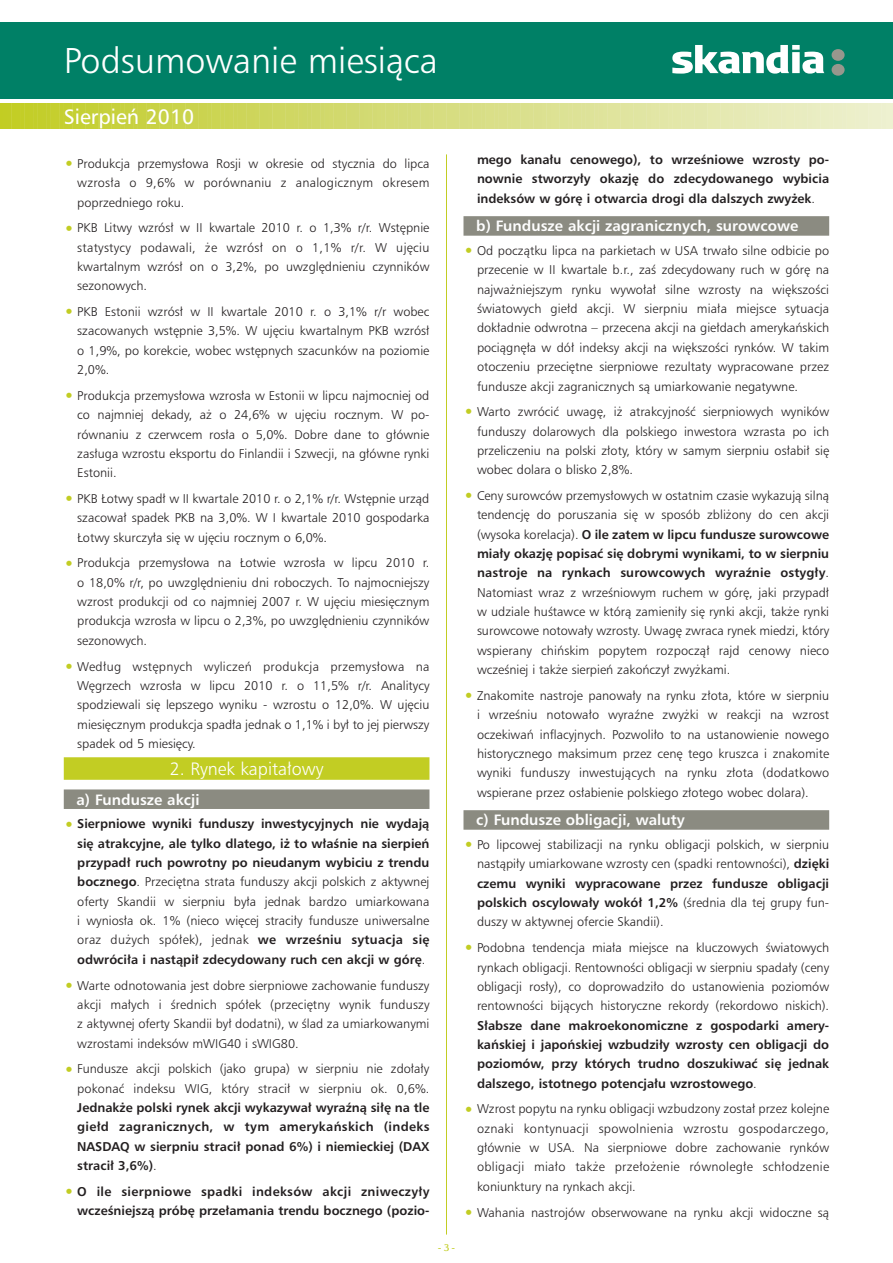
<style>
.page{position:relative;width:893px;height:1263px;background:#fff}
.page>*{position:absolute;margin:0;border:0;box-sizing:border-box;transform-origin:0 0}
.t1{font:300 36px "Humanist Triple Seven PL";color:#fff}
.t2{font:21px "Humanist Triple Seven PL";color:#fff}
.t3{font:300 18px "Humanist Triple Seven PL";color:#fff}
.t4{font:700 15px "Humanist Triple Seven PL";color:#fff}
.t5{font:300 12.75px/19.4px "Humanist Triple Seven PL";color:#231f20;text-align:justify}
.t6{font:700 12.75px/19.4px "Humanist Triple Seven PL";color:#231f20;text-align:justify}
.t7{font:10.5px "Skandia Display CE";color:#c2cd23}
.s1{font-size:18px;color:#c2cd23}
.s2{font-weight:300;font-size:18px;color:#c2cd23}
.s3{font-weight:300}
.s4{font-weight:700}
</style>
<div class="page">
<svg style="left:0;top:103px;width:893px;height:26px;background:#d7dd7e"></svg>
<div style="left:0;top:23px;width:892px;height:76px;background:#008066"></div>
<hr style="left:446px;top:154px;width:1px;height:1080px;background:#c2cd23">
<svg style="left:672px;top:45px;width:152px;height:29px"></svg>
<svg style="left:832px;top:49px;width:13px;height:27px"></svg>
<div style="left:64px;top:757px;width:365px;height:23px;background:#c2cd23"></div>
<div style="left:64px;top:789px;width:365px;height:20px;background:#8b8b81"></div>
<div style="left:463px;top:216px;width:366px;height:20px;background:#8b8b81"></div>
<div style="left:463px;top:810px;width:366px;height:20px;background:#8b8b81"></div>
<h1 class="t1" style="left:64px;top:45px;width:376px">Podsumowanie miesiàca</h1>
<h2 class="t2" style="left:64px;top:107px;width:132px">Sierpieƒ 2010</h2>
<p class="t5" style="left:77px;top:154px;width:354px;text-indent:-14px"><span class="s1">•</span> Produkcja przemys∏owa Rosji w okresie od stycznia do lipca wzros∏a o 9,6% w porównaniu z analogicznym okresem poprzedniego roku.</p>
<p class="t5" style="left:77px;top:219px;width:354px;text-indent:-14px"><span class="s1">•</span> PKB Litwy wzrós∏ w II kwartale 2010 r. o 1,3% r/r. Wst´pnie statystycy podawali, ˝e wzrós∏ on o 1,1% r/r. W uj´ciu kwartalnym wzrós∏ on o 3,2%, po uwzgl´dnieniu czynników sezonowych.</p>
<p class="t5" style="left:77px;top:302px;width:354px;text-indent:-14px"><span class="s1">•</span> PKB Estonii wzrós∏ w II kwartale 2010 r. o 3,1% r/r wobec szacowanych wst´pnie 3,5%. W uj´ciu kwartalnym PKB wzrós∏ o 1,9%, po korekcie, wobec wst´pnych szacunków na poziomie 2,0%.</p>
<p class="t5" style="left:77px;top:386px;width:354px;text-indent:-14px"><span class="s1">•</span> Produkcja przemys∏owa wzros∏a w Estonii w lipcu najmocniej od co najmniej dekady, a˝ o 24,6% w uj´ciu rocznym. W po&shy;równaniu z czerwcem ros∏a o 5,0%. Dobre dane to g∏ównie zas∏uga wzrostu eksportu do Finlandii i Szwecji, na g∏ówne rynki Estonii.</p>
<p class="t5" style="left:77px;top:489px;width:354px;text-indent:-14px"><span class="s1">•</span> PKB ¸otwy spad∏ w II kwartale 2010 r. o 2,1% r/r. Wst´pnie urzàd szacowa∏ spadek PKB na 3,0%. W I kwartale 2010 gospodarka ¸otwy skurczy∏a si´ w uj´ciu rocznym o 6,0%.</p>
<p class="t5" style="left:77px;top:554px;width:354px;text-indent:-14px"><span class="s1">•</span> Produkcja przemys∏owa na ¸otwie wzros∏a w lipcu 2010 r. o 18,0% r/r, po uwzgl´dnieniu dni roboczych. To najmocniejszy wzrost produkcji od co najmniej 2007 r. W uj´ciu miesi´cznym produkcja wzros∏a w lipcu o 2,3%, po uwzgl´dnieniu czynników sezonowych.</p>
<p class="t5" style="left:77px;top:657px;width:354px;text-indent:-14px"><span class="s1">•</span> Wed∏ug wst´pnych wyliczeƒ produkcja przemys∏owa na W´grzech wzros∏a w lipcu 2010 r. o 11,5% r/r. Analitycy spodziewali si´ lepszego wyniku - wzrostu o 12,0%. W uj´ciu miesi´cznym produkcja spad∏a jednak o 1,1% i by∏ to jej pierwszy spadek od 5 miesi´cy.</p>
<h3 class="t3" style="left:170px;top:760px;width:155px">2. Rynek kapita∏owy</h3>
<p class="t4" style="left:77px;top:793px;width:125px">a) Fundusze akcji</p>
<p class="t6" style="left:77px;top:815px;width:354px;text-indent:-14px"><span class="s2">•</span> Sierpniowe wyniki funduszy inwestycyjnych nie wydajà si´ atrakcyjne, ale tylko dlatego, i˝ to w∏aÊnie na sierpieƒ przypad∏ ruch powrotny po nieudanym wybiciu z trendu bocznego<span class="s3">. Przeci´tna strata funduszy akcji polskich z aktywnej oferty Skandii w sierpniu by∏a jednak bardzo umiarkowana i wynios∏a ok. 1% (nieco wi´cej straci∏y fundusze uniwersalne oraz du˝ych spó∏ek), jednak</span> we wrzeÊniu sytuacja si´ odwróci∏a i nastàpi∏ zdecydowany ruch cen akcji w gór´<span class="s3">.</span></p>
<p class="t5" style="left:77px;top:976px;width:354px;text-indent:-14px"><span class="s1">•</span> Warte odnotowania jest dobre sierpniowe zachowanie funduszy akcji ma∏ych i Êrednich spó∏ek (przeci´tny wynik funduszy z aktywnej oferty Skandii by∏ dodatni), w Êlad za umiarkowanymi wzrostami indeksów mWIG40 i sWIG80.</p>
<p class="t5" style="left:64px;top:1060px;width:367px;text-align:right"><span class="s1">•</span> Fundusze akcji polskich (jako grupa) w sierpniu nie zdo∏a∏y pokonaç indeksu WIG, który straci∏ w sierpniu ok. 0,6%.</p>
<p class="t6" style="left:77px;top:1098px;width:354px">Jednak˝e polski rynek akcji wykazywa∏ wyraênà si∏´ na tle gie∏d zagranicznych, w tym amerykaƒskich (indeks NASDAQ w sierpniu straci∏ ponad 6%) i niemieckiej (DAX straci∏ 3,6%)<span class="s3">.</span></p>
<p class="t6" style="left:64px;top:1182px;width:367px;text-align:right"><span class="s2">•</span> O ile sierpniowe spadki indeksów akcji zniweczy∏y wczeÊniejszà prób´ prze∏amania trendu bocznego (pozio-</p>
<p class="t7" style="left:438px;top:1243px;width:19px">- 3-</p>
<p class="t6" style="left:477px;top:150px;width:354px">mego kana∏u cenowego), to wrzeÊniowe wzrosty po&shy;nownie stworzy∏y okazj´ do zdecydowanego wybicia indeksów w gór´ i otwarcia drogi dla dalszych zwy˝ek<span class="s3">.</span></p>
<p class="t4" style="left:476px;top:220px;width:324px">b) Fundusze akcji zagranicznych, surowcowe</p>
<p class="t5" style="left:477px;top:241px;width:354px;text-indent:-14px"><span class="s1">•</span> Od poczàtku lipca na parkietach w USA trwa∏o silne odbicie po przecenie w II kwartale b.r., zaÊ zdecydowany ruch w gór´ na najwa˝niejszym rynku wywo∏a∏ silne wzrosty na wi´kszoÊci Êwiatowych gie∏d akcji. W sierpniu mia∏a miejsce sytuacja dok∏adnie odwrotna – przecena akcji na gie∏dach amerykaƒskich pociàgn´∏a w dó∏ indeksy akcji na wi´kszoÊci rynków. W takim otoczeniu przeci´tne sierpniowe rezultaty wypracowane przez fundusze akcji zagranicznych sà umiarkowanie negatywne.</p>
<p class="t5" style="left:477px;top:403px;width:354px;text-indent:-14px"><span class="s1">•</span> Warto zwróciç uwag´, i˝ atrakcyjnoÊç sierpniowych wyników funduszy dolarowych dla polskiego inwestora wzrasta po ich przeliczeniu na polski z∏oty, który w samym sierpniu os∏abi∏ si´ wobec dolara o blisko 2,8%.</p>
<p class="t5" style="left:477px;top:486px;width:354px;text-indent:-14px"><span class="s1">•</span> Ceny surowców przemys∏owych w ostatnim czasie wykazujà silnà tendencj´ do poruszania si´ w sposób zbli˝ony do cen akcji (wysoka korelacja). <span class="s4">O ile zatem w lipcu fundusze surowcowe mia∏y okazj´ popisaç si´ dobrymi wynikami, to w sierpniu nastroje na rynkach surowcowych wyraênie ostyg∏y</span>.<br>Natomiast wraz z wrzeÊniowym ruchem w gór´, jaki przypad∏ w udziale huÊtawce w którà zamieni∏y si´ rynki akcji, tak˝e rynki surowcowe notowa∏y wzrosty. Uwag´ zwraca rynek miedzi, który wspierany chiƒskim popytem rozpoczà∏ rajd cenowy nieco wczeÊniej i tak˝e sierpieƒ zakoƒczy∏ zwy˝kami.</p>
<p class="t5" style="left:477px;top:686px;width:354px;text-indent:-14px"><span class="s1">•</span> Znakomite nastroje panowa∏y na rynku z∏ota, które w sierpniu i wrzeÊniu notowa∏o wyraêne zwy˝ki w reakcji na wzrost oczekiwaƒ inflacyjnych. Pozwoli∏o to na ustanowienie nowego historycznego maksimum przez cen´ tego kruszca i znakomite wyniki funduszy inwestujàcych na rynku z∏ota (dodatkowo wspierane przez os∏abienie polskiego z∏otego wobec dolara).</p>
<p class="t4" style="left:476px;top:814px;width:210px">c) Fundusze obligacji, waluty</p>
<p class="t5" style="left:477px;top:835px;width:354px;text-indent:-14px"><span class="s1">•</span> Po lipcowej stabilizacji na rynku obligacji polskich, w sierpniu nastàpi∏y umiarkowane wzrosty cen (spadki rentownoÊci), <span class="s4">dzi´ki czemu wyniki wypracowane przez fundusze obligacji polskich oscylowa∏y wokó∏ 1,2%</span> (Êrednia dla tej grupy fun&shy;duszy w aktywnej ofercie Skandii).</p>
<p class="t5" style="left:477px;top:939px;width:354px;text-indent:-14px"><span class="s1">•</span> Podobna tendencja mia∏a miejsce na kluczowych Êwiatowych rynkach obligacji. RentownoÊci obligacji w sierpniu spada∏y (ceny obligacji ros∏y), co doprowadzi∏o do ustanowienia poziomów rentownoÊci bijàcych historyczne rekordy (rekordowo niskich).</p>
<p class="t6" style="left:477px;top:1016px;width:354px">S∏absze dane makroekonomiczne z gospodarki amery&shy;kaƒskiej i japoƒskiej wzbudzi∏y wzrosty cen obligacji do poziomów, przy których trudno doszukiwaç si´ jednak dalszego, istotnego potencja∏u wzrostowego<span class="s3">.</span></p>
<p class="t5" style="left:477px;top:1100px;width:354px;text-indent:-14px"><span class="s1">•</span> Wzrost popytu na rynku obligacji wzbudzony zosta∏ przez kolejne oznaki kontynuacji spowolnienia wzrostu gospodarczego, g∏ównie w USA. Na sierpniowe dobre zachowanie rynków obligacji mia∏o tak˝e prze∏o˝enie równoleg∏e sch∏odzenie koniunktury na rynkach akcji.</p>
<p class="t5" style="left:463px;top:1203px;width:367px"><span class="s1">•</span> Wahania nastrojów obserwowane na rynku akcji widoczne sà</p>
</div>
